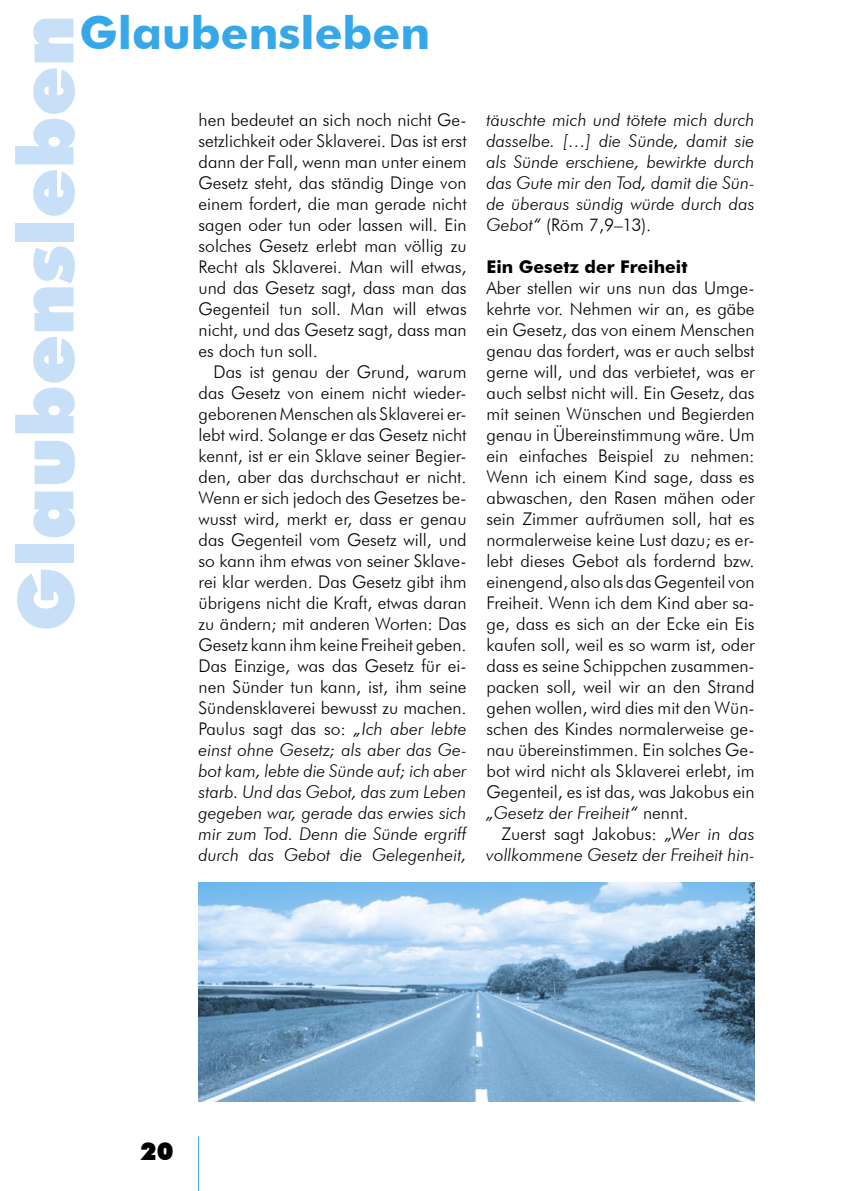
<style>
.page{position:relative;width:844px;height:1191px;background:#fff}
.page>*{position:absolute;margin:0;border:0;box-sizing:border-box;transform-origin:0 0}
.t1{font:900 77px "Futura BT";color:#c8e0f7}
.t2{font:700 45.5px "Futura BT";color:#36a7e9}
.t3{font:900 24.5px "Futura BT";color:#000}
.Fließtext_nach_Titel{font:300 17.5px/21px "Futura BT";color:#000;text-align:justify}
.Fließtext{font:300 17.5px/21px "Futura BT";color:#000;text-align:justify}
.Fließtext-2{font:italic 300 17.5px/21px "Futura BT";color:#000;text-align:justify}
.Untertitel{font:700 17.5px "Futura BT";color:#000}
.s1{font-style:italic}
.s2{font-style:normal}
</style>
<div class="page">
<hr style="left:198px;top:1136px;width:1px;height:55px;background:#36a7e9">
<img style="left:198px;top:882px;width:556px;height:219px">
<h2 class="t2" style="left:79px;top:6px;width:352px">Glaubensleben</h2>
<h1 class="t1" style="left:-1px;top:632px;width:618px;rotate:-90deg">Glaubensleben</h1>
<p class="Fließtext_nach_Titel" style="left:198px;top:109px;width:269px">hen bedeutet an sich noch nicht Ge&shy;setzlichkeit oder Sklaverei. Das ist erst dann der Fall, wenn man unter einem Gesetz steht, das ständig Dinge von einem fordert, die man gerade nicht sagen oder tun oder lassen will. Ein solches Gesetz erlebt man völlig zu Recht als Sklaverei. Man will etwas, und das Gesetz sagt, dass man das Gegenteil tun soll. Man will etwas nicht, und das Gesetz sagt, dass man es doch tun soll.</p>
<p class="Fließtext" style="left:198px;top:361px;width:269px;text-indent:15px">Das ist genau der Grund, warum das Gesetz von einem nicht wieder&shy;geborenen Menschen als Sklaverei er&shy;lebt wird. Solange er das Gesetz nicht kennt, ist er ein Sklave seiner Begier&shy;den, aber das durchschaut er nicht.<br>Wenn er sich jedoch des Gesetzes be&shy;wusst wird, merkt er, dass er genau das Gegenteil vom Gesetz will, und so kann ihm etwas von seiner Sklave&shy;rei klar werden. Das Gesetz gibt ihm übrigens nicht die Kraft, etwas daran zu ändern; mit anderen Worten: Das Gesetz kann ihm keine Freiheit geben.<br>Das Einzige, was das Gesetz für ei&shy;nen Sünder tun kann, ist, ihm seine Sündensklaverei bewusst zu machen.<br>Paulus sagt das so: <span class="s1">„Ich aber lebte einst ohne Gesetz; als aber das Ge&shy;bot kam, lebte die Sünde auf; ich aber starb. Und das Gebot, das zum Leben gegeben war, gerade das erwies sich mir zum Tod. Denn die Sünde ergriff durch das Gebot die Gelegenheit,</span></p>
<p class="Fließtext-2" style="left:486px;top:109px;width:269px">täuschte mich und tötete mich durch dasselbe. […] die Sünde, damit sie als Sünde erschiene, bewirkte durch das Gute mir den Tod, damit die Sün&shy;de überaus sündig würde durch das Gebot“ <span class="s2">(Röm 7,9–13).</span></p>
<p class="Untertitel" style="left:486px;top:256px;width:202px">Ein Gesetz der Freiheit</p>
<p class="Fließtext_nach_Titel" style="left:486px;top:277px;width:269px">Aber stellen wir uns nun das Umge&shy;kehrte vor. Nehmen wir an, es gäbe ein Gesetz, das von einem Menschen genau das fordert, was er auch selbst gerne will, und das verbietet, was er auch selbst nicht will. Ein Gesetz, das mit seinen Wünschen und Begierden genau in Übereinstimmung wäre. Um ein einfaches Beispiel zu nehmen:<br>Wenn ich einem Kind sage, dass es abwaschen, den Rasen mähen oder sein Zimmer aufräumen soll, hat es normalerweise keine Lust dazu; es er&shy;lebt dieses Gebot als fordernd bzw. einengend, also als das Gegenteil von Freiheit. Wenn ich dem Kind aber sa&shy;ge, dass es sich an der Ecke ein Eis kaufen soll, weil es so warm ist, oder dass es seine Schippchen zusammen&shy;packen soll, weil wir an den Strand gehen wollen, wird dies mit den Wün&shy;schen des Kindes normalerweise ge&shy;nau übereinstimmen. Ein solches Ge&shy;bot wird nicht als Sklaverei erlebt, im Gegenteil, es ist das, was Jakobus ein <span class="s1">„Gesetz der Freiheit“</span> nennt.</p>
<p class="Fließtext-2" style="left:486px;top:823px;width:269px;text-align:right"><span class="s2">Zuerst sagt Jakobus:</span> „Wer in das vollkommene Gesetz der Freiheit hin-</p>
<h3 class="t3" style="left:140px;top:1136px;width:35px">20</h3>
</div>
